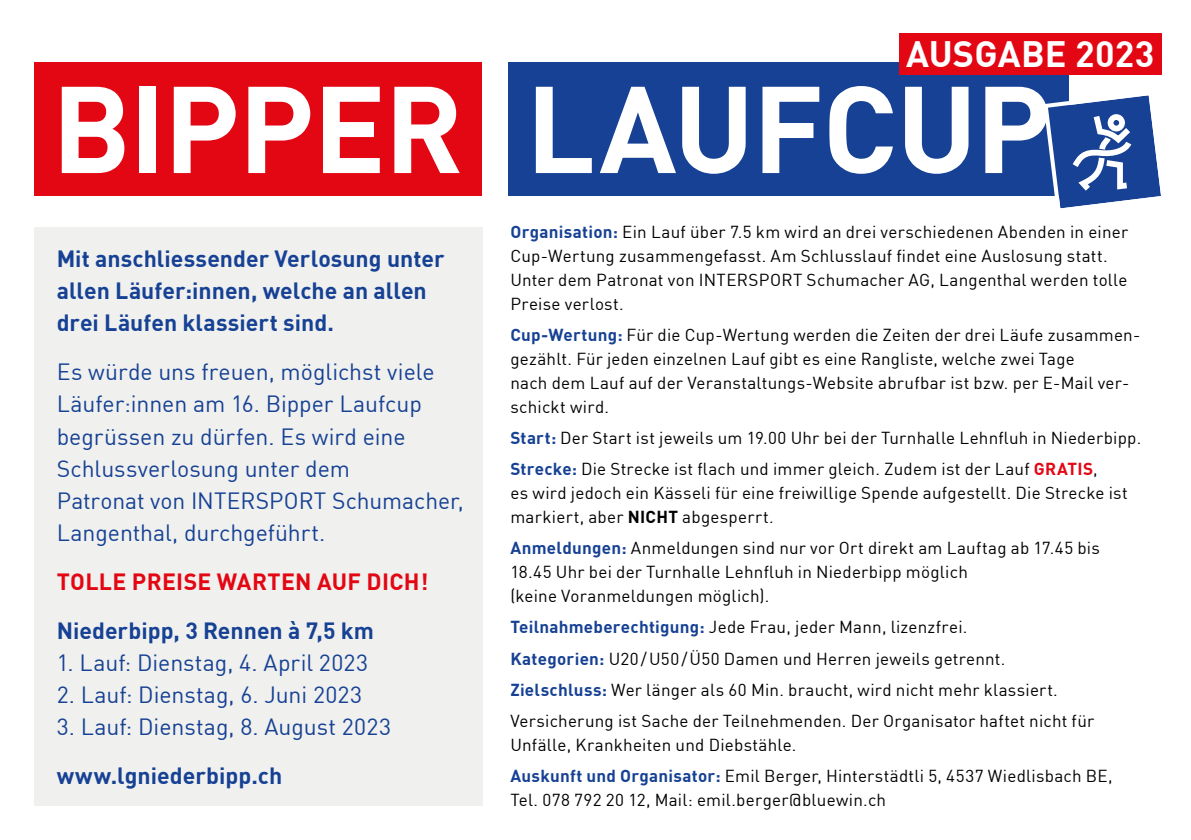
<style>
.page{position:relative;width:1191px;height:840px;background:#fff}
.page>*{position:absolute;margin:0;border:0;box-sizing:border-box;transform-origin:0 0}
.t1{font:700 121px "FFDIN Profor IIC";letter-spacing:-.015em;color:#fff}
.t2{font:700 36px "FFDIN Profor IIC";letter-spacing:.005em;color:#fff}
.t3{font:23px/32px "FFDIN Profor IIC";color:#164194}
.t4{font:700 23px/32px "FFDIN Profor IIC";color:#164194}
.t5{font:700 23px "FFDIN Profor IIC";letter-spacing:.01em;color:#e30613}
.t6{font:17px/24px "FFDIN Profor IIC";letter-spacing:.015em;color:#000}
.s1{font-weight:700;color:#164194}
.s2{font-weight:700;color:#e30613}
.s3{font-weight:700}
</style>
<div class="page">
<div style="left:34px;top:227px;width:448px;height:578px;background:#f0f0ee"></div>
<div style="left:34px;top:62px;width:447px;height:134px;background:#e30613"></div>
<div style="left:508px;top:62px;width:561px;height:134px;background:#164194"></div>
<div style="left:899px;top:33px;width:262px;height:42px;background:#e30613"></div>
<svg style="left:1043px;top:95px;width:118px;height:114px"></svg>
<h2 class="t2" style="left:906px;top:26px;width:249px">AUSGABE 2023</h2>
<h1 class="t1" style="left:52px;top:35px;width:1001px">BIPPER LAUFCUP</h1>
<h3 class="t4" style="left:57px;top:241px;width:389px">Mit anschliessender Verlosung unter allen Läufer:innen, welche an allen drei Läufen klassiert sind.</h3>
<h3 class="t3" style="left:57px;top:354px;width:408px">Es würde uns freuen, möglichst viele Läufer:innen am 16. Bipper Laufcup begrüssen zu dürfen. Es wird eine Schlussverlosung unter dem<br>Patronat von INTERSPORT Schumacher, Langenthal, durchgeführt.</h3>
<h3 class="t5" style="left:57px;top:563px;width:373px">TOLLE PREISE WARTEN AUF DICH!</h3>
<h3 class="t4" style="left:57px;top:612px;width:319px">Niederbipp, 3 Rennen à 7,5 km</h3>
<h3 class="t3" style="left:57px;top:644px;width:313px">1. Lauf: Dienstag, 4. April 2023</h3>
<h3 class="t3" style="left:57px;top:676px;width:307px">2. Lauf: Dienstag, 6. Juni 2023</h3>
<h3 class="t3" style="left:57px;top:708px;width:336px">3. Lauf: Dienstag, 8. August 2023</h3>
<h3 class="t4" style="left:57px;top:757px;width:227px">www.lgniederbipp.ch</h3>
<p class="t6" style="left:510px;top:218px;width:619px"><span class="s1">Organisation:</span> Ein Lauf über 7.5 km wird an drei verschiedenen Abenden in einer Cup-Wertung zusammengefasst. Am Schlusslauf findet eine Auslosung statt.<br>Unter dem Patronat von INTERSPORT Schumacher AG, Langenthal werden tolle Preise verlost.</p>
<p class="t6" style="left:510px;top:321px;width:631px"><span class="s1">Cup-Wertung:</span> Für die Cup-Wertung werden die Zeiten der drei Läufe zusammen&shy;gezählt. Für jeden einzelnen Lauf gibt es eine Rangliste, welche zwei Tage<br>nach dem Lauf auf der Veranstaltungs-Website abrufbar ist bzw. per E-Mail ver&shy;schickt wird.</p>
<p class="t6" style="left:510px;top:421px;width:632px;line-height:31px"><span class="s1">Start:</span> Der Start ist jeweils um 19.00 Uhr bei der Turnhalle Lehnfluh in Niederbipp.<br><span class="s1">Strecke:</span> Die Strecke ist flach und immer gleich. Zudem ist der Lauf <span class="s2">GRATIS</span>,</p>
<p class="t6" style="left:510px;top:479px;width:619px">es wird jedoch ein Kässeli für eine freiwillige Spende aufgestellt. Die Strecke ist markiert, aber <span class="s3">NICHT</span> abgesperrt.</p>
<p class="t6" style="left:510px;top:534px;width:591px"><span class="s1">Anmeldungen:</span> Anmeldungen sind nur vor Ort direkt am Lauftag ab 17.45 bis<br>18.45 Uhr bei der Turnhalle Lehnfluh in Niederbipp möglich<br>(keine Voranmeldungen möglich).</p>
<p class="t6" style="left:510px;top:610px;width:585px;line-height:31px"><span class="s1">Teilnahmeberechtigung:</span> Jede Frau, jeder Mann, lizenzfrei.<br><span class="s1">Kategorien:</span> U20/U50/Ü50 Damen und Herren jeweils getrennt.<br><span class="s1">Zielschluss:</span> Wer länger als 60 Min. braucht, wird nicht mehr klassiert.<br>Versicherung ist Sache der Teilnehmenden. Der Organisator haftet nicht für</p>
<p class="t6" style="left:510px;top:727px;width:603px;line-height:31px">Unfälle, Krankheiten und Diebstähle.<br><span class="s1">Auskunft und Organisator:</span> Emil Berger, Hinterstädtli 5, 4537 Wiedlisbach BE,</p>
<p class="t6" style="left:510px;top:786px;width:377px">Tel. 078 792 20 12, Mail: emil.berger@bluewin.ch</p>
</div>
